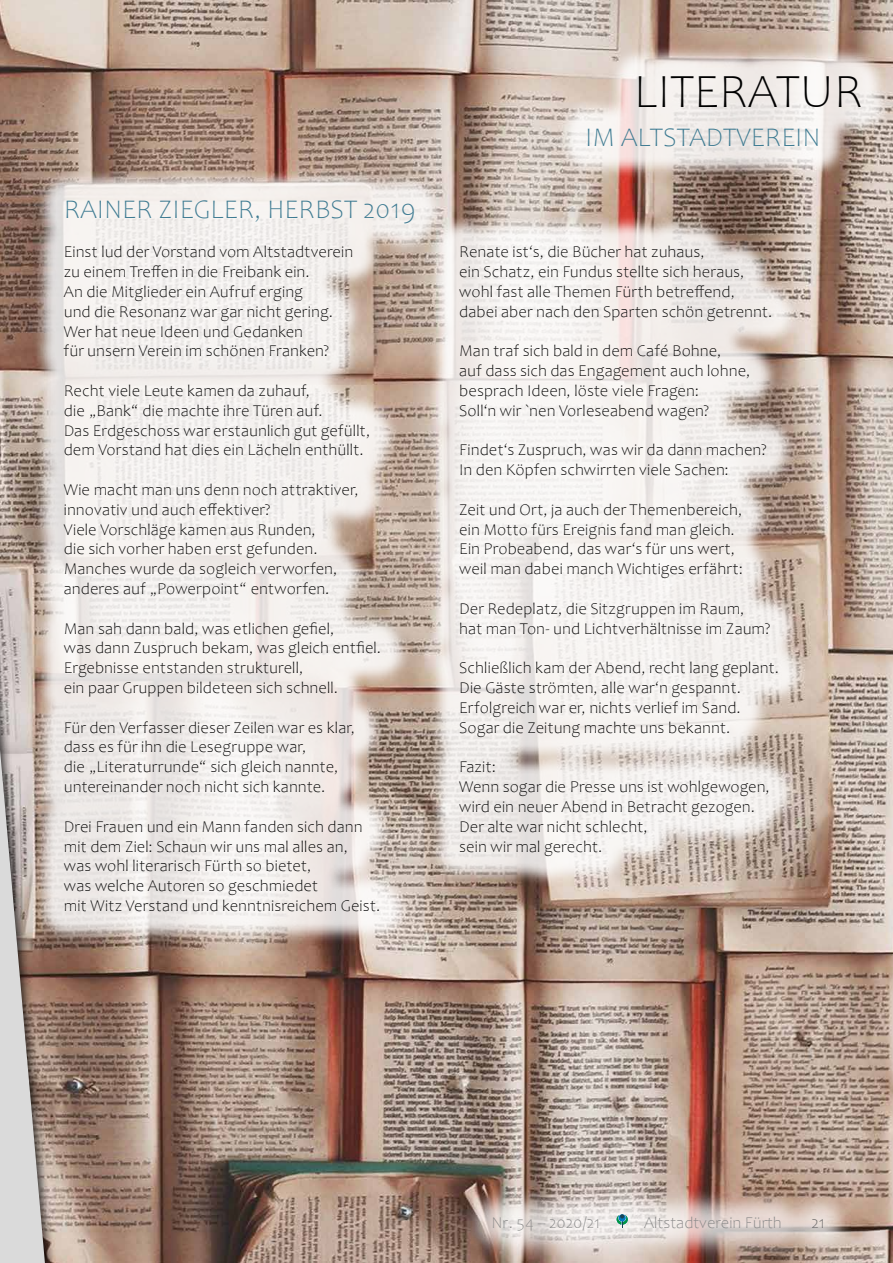
<style>
.page{position:relative;width:893px;height:1263px;background:#fff}
.page>*{position:absolute;margin:0;border:0;box-sizing:border-box;transform-origin:0 0}
.t1{font:300 48px "Candara";color:#000}
.t2{font:300 27px "Candara";color:#3e7b92}
.t3{font:300 16.5px/19.8px "Candara";letter-spacing:.005em;color:#000}
.t4{font:300 16.5px "Candara";color:#878787}
.t5{font:300 16.5px "Candara";color:#646363}
</style>
<div class="page">
<img style="left:0;top:0;width:893px;height:1263px">
<div style="left:0;top:351px;width:58px;height:912px;background:#000;opacity:.75"></div>
<svg style="left:0;top:357px;width:47px;height:906px;background:#bab0ab"></svg>
<div style="left:461px;top:1182px;width:394px;height:81px;background:#fff;opacity:.75"></div>
<svg style="left:617px;top:1214px;width:11px;height:13px"></svg>
<div style="left:32px;top:168px;width:414px;height:775px;background:#fff;opacity:.85"></div>
<div style="left:427px;top:214px;width:383px;height:674px;background:#fff;opacity:.85"></div>
<div style="left:556px;top:44px;width:337px;height:135px;background:#fff;opacity:.85"></div>
<h2 class="t2" style="left:64px;top:194px;width:353px">RAINER ZIEGLER, HERBST 2019</h2>
<p class="t3" style="left:64px;top:242px;width:291px">Einst lud der Vorstand vom Altstadtverein zu einem Treffen in die Freibank ein.<br>An die Mitglieder ein Aufruf erging<br>und die Resonanz war gar nicht gering.<br>Wer hat neue Ideen und Gedanken<br>für unsern Verein im schönen Franken?</p>
<p class="t3" style="left:64px;top:381px;width:308px">Recht viele Leute kamen da zuhauf,<br>die „Bank“ die machte ihre Türen auf.<br>Das Erdgeschoss war erstaunlich gut gefüllt, dem Vorstand hat dies ein Lächeln enthüllt.</p>
<p class="t3" style="left:64px;top:480px;width:296px">Wie macht man uns denn noch attraktiver, innovativ und auch effektiver?<br>Viele Vorschläge kamen aus Runden,<br>die sich vorher haben erst gefunden.<br>Manches wurde da sogleich verworfen, anderes auf „Powerpoint“ entworfen.</p>
<p class="t3" style="left:64px;top:619px;width:319px">Man sah dann bald, was etlichen gefiel,<br>was dann Zuspruch bekam, was gleich entfiel.<br>Ergebnisse entstanden strukturell,<br>ein paar Gruppen bildeteen sich schnell.</p>
<p class="t3" style="left:64px;top:718px;width:293px">Für den Verfasser dieser Zeilen war es klar, dass es für ihn die Lesegruppe war,<br>die „Literaturrunde“ sich gleich nannte, untereinander noch nicht sich kannte.</p>
<p class="t3" style="left:64px;top:817px;width:318px">Drei Frauen und ein Mann fanden sich dann mit dem Ziel: Schaun wir uns mal alles an,<br>was wohl literarisch Fürth so bietet,<br>was welche Autoren so geschmiedet<br>mit Witz Verstand und kenntnisreichem Geist.</p>
<h1 class="t1" style="left:634px;top:65px;width:231px">LITERATUR</h1>
<h2 class="t2" style="left:585px;top:122px;width:237px">IM ALTSTADTVEREIN</h2>
<p class="t3" style="left:459px;top:242px;width:315px">Renate ist‘s, die Bücher hat zuhaus,<br>ein Schatz, ein Fundus stellte sich heraus, wohl fast alle Themen Fürth betreffend, dabei aber nach den Sparten schön getrennt.</p>
<p class="t3" style="left:459px;top:341px;width:292px">Man traf sich bald in dem Café Bohne,<br>auf dass sich das Engagement auch lohne, besprach Ideen, löste viele Fragen:<br>Soll‘n wir `nen Vorleseabend wagen?</p>
<p class="t3" style="left:459px;top:440px;width:309px">Findet‘s Zuspruch, was wir da dann machen?<br>In den Köpfen schwirrten viele Sachen:</p>
<p class="t3" style="left:459px;top:500px;width:285px">Zeit und Ort, ja auch der Themenbereich, ein Motto fürs Ereignis fand man gleich.<br>Ein Probeabend, das war‘s für uns wert, weil man dabei manch Wichtiges erfährt:</p>
<p class="t3" style="left:459px;top:599px;width:313px">Der Redeplatz, die Sitzgruppen im Raum, hat man Ton- und Lichtverhältnisse im Zaum?</p>
<p class="t3" style="left:459px;top:658px;width:321px">Schließlich kam der Abend, recht lang geplant.<br>Die Gäste strömten, alle war‘n gespannt.<br>Erfolgreich war er, nichts verlief im Sand.<br>Sogar die Zeitung machte uns bekannt.</p>
<p class="t3" style="left:459px;top:757px;width:312px">Fazit:<br>Wenn sogar die Presse uns ist wohlgewogen, wird ein neuer Abend in Betracht gezogen.<br>Der alte war nicht schlecht,<br>sein wir mal gerecht.</p>
<p class="t4" style="left:491px;top:1213px;width:110px">Nr. 54 – 2020/21</p>
<p class="t4" style="left:644px;top:1213px;width:139px">Altstadtverein Fürth</p>
<p class="t5" style="left:811px;top:1213px;width:15px">21</p>
</div>
